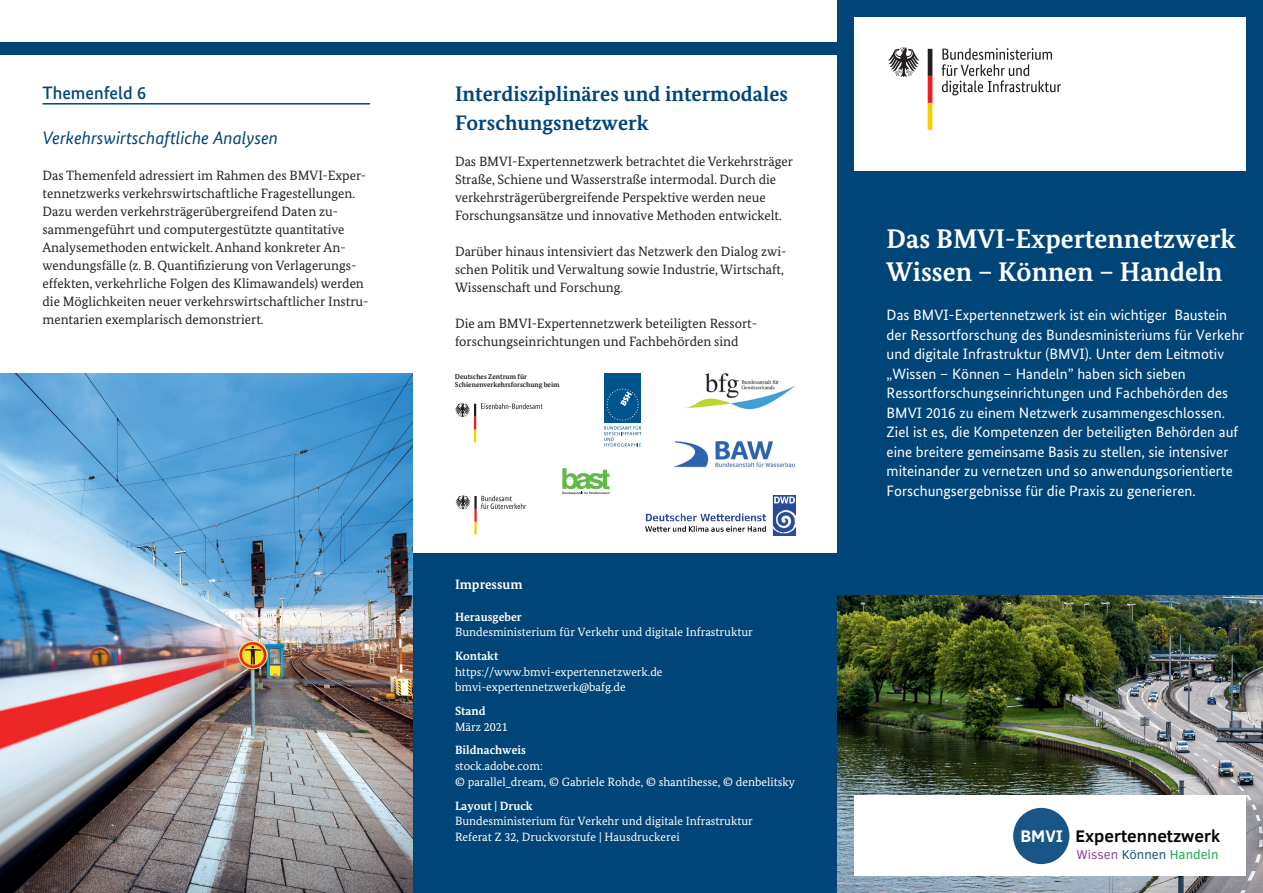
<style>
.page{position:relative;width:1263px;height:893px;background:#fff}
.page>*{position:absolute;margin:0;border:0;box-sizing:border-box;transform-origin:0 0}
.t1{font:700 27px/33px "Bundes Serif";color:#fff}
.t2{font:700 21px/28.5px "Bundes Serif";color:#004578}
.t3{font:italic 18px "Bundes Sans";color:#004578}
.t4{font:500 18px "Bundes Sans";color:#004578}
.t5{font:700 17.25px "Clear Sans";color:#070608}
.t6{font:15px/19.5px "Bundes Sans";color:#fff}
.t7{font:13.5px/18px "Bundes Serif";color:#231f20}
.t8{font:700 13.5px "Bundes Serif";color:#fff}
.t9{font:13.2px "Clear Sans";color:#1caa4a}
.t10{font:12px/15.8px "Bundes Serif";color:#fff}
.t11{font:700 12px "Bundes Serif";color:#fff}
.t12{font:700 7.05px/8.6px "Bundes Serif";color:#231f20}
.s1{font-family:"Bundes Sans"}
.s2{color:#fff}
.s3{color:#91469a}
.s4{color:#1a5588}
</style>
<div class="page">
<div style="left:412px;top:553px;width:426px;height:340px;background:#004578"></div>
<div style="left:838px;top:0;width:425px;height:893px;background:#004578"></div>
<div style="left:855px;top:17px;width:391px;height:153px;background:#fff"></div>
<svg style="left:942px;top:48px;width:119px;height:47px"></svg>
<svg style="left:888px;top:48px;width:31px;height:29px"></svg>
<svg style="left:928px;top:49px;width:4px;height:81px"></svg>
<img style="left:838px;top:595px;width:425px;height:298px">
<img style="left:0;top:373px;width:412px;height:520px">
<div style="left:0;top:43px;width:838px;height:12px;background:#004578"></div>
<hr style="left:43px;top:103px;width:327px;height:2px;background:#004578">
<img style="left:645px;top:495px;width:150px;height:40px">
<img style="left:674px;top:441px;width:121px;height:26px">
<img style="left:684px;top:373px;width:111px;height:37px">
<svg style="left:562px;top:468px;width:48px;height:26px"></svg>
<div style="left:604px;top:374px;width:37px;height:49px;background:#00548e"></div>
<svg style="left:604px;top:389px;width:37px;height:58px"></svg>
<div style="left:855px;top:795px;width:391px;height:81px;background:#fff"></div>
<div style="left:1013px;top:808px;width:56px;height:56px;background:#1a5588;border-radius:50%"></div>
<svg style="left:455px;top:495px;width:71px;height:40px"></svg>
<svg style="left:455px;top:403px;width:88px;height:39px"></svg>
<h3 class="t4" style="left:43px;top:82px;width:105px">Themenfeld 6</h3>
<h3 class="t3" style="left:43px;top:127px;width:237px">Verkehrswirtschaftliche Analysen</h3>
<p class="t7" style="left:43px;top:166px;width:327px">Das Themenfeld adressiert im Rahmen des BMVI-Exper&shy;tennetzwerks verkehrswirtschaftliche Fragestellungen.<br>Dazu werden verkehrsträgerübergreifend Daten zu&shy;sammengeführt und computergestützte quantitative Analysemethoden entwickelt. Anhand konkreter An&shy;wendungsfälle (z. B. Quantifizierung von Verlagerungs&shy;effekten, verkehrliche Folgen des Klimawandels) werden die Möglichkeiten neuer verkehrswirtschaftlicher Instru&shy;mentarien exemplarisch demonstriert.</p>
<h2 class="t2" style="left:455px;top:80px;width:334px">Interdisziplinäres und intermodales<br>Forschungsnetzwerk</h2>
<p class="t7" style="left:455px;top:152px;width:339px">Das BMVI-Expertennetzwerk betrachtet die Verkehrsträger Straße, Schiene und Wasserstraße intermodal. Durch die verkehrsträgerübergreifende Perspektive werden neue Forschungsansätze und innovative Methoden entwickelt.</p>
<p class="t7" style="left:455px;top:242px;width:333px">Darüber hinaus intensiviert das Netzwerk den Dialog zwi&shy;schen Politik und Verwaltung sowie Industrie, Wirtschaft,<br>Wissenschaft und Forschung.</p>
<p class="t7" style="left:455px;top:314px;width:302px">Die am BMVI-Expertennetzwerk beteiligten Ressort&shy;forschungseinrichtungen und Fachbehörden sind</p>
<p class="t12" style="left:455px;top:372px;width:106px">Deutsches Zentrum für<br>Schienenverkehrsforschung beim</p>
<p class="t8" style="left:455px;top:576px;width:69px">Impressum</p>
<p class="t11" style="left:455px;top:609px;width:68px">Herausgeber</p>
<p class="t10" style="left:455px;top:624px;width:299px">Bundesministerium für Verkehr und digitale Infrastruktur</p>
<p class="t11" style="left:455px;top:648px;width:45px">Kontakt</p>
<p class="t10" style="left:455px;top:664px;width:209px">https://www.bmvi-expertennetzwerk.de bmvi-expertennetzwerk@bafg.de</p>
<p class="t11" style="left:455px;top:704px;width:32px">Stand</p>
<p class="t10" style="left:455px;top:719px;width:54px">März 2021</p>
<p class="t11" style="left:455px;top:743px;width:72px">Bildnachweis</p>
<p class="t10" style="left:455px;top:758px;width:342px">stock.adobe.com:<br>© parallel_dream, © Gabriele Rohde, © shantihesse, © denbelitsky</p>
<p class="t11" style="left:455px;top:798px;width:79px">Layout | Druck</p>
<p class="t10" style="left:455px;top:813px;width:299px">Bundesministerium für Verkehr und digitale Infrastruktur<br>Referat Z 32, Druckvorstufe <span class="s1">|</span> Hausdruckerei</p>
<h1 class="t1" style="left:887px;top:222px;width:351px">Das BMVI-Expertennetzwerk<br>Wissen – Können – Handeln</h1>
<p class="t6" style="left:887px;top:305px;width:359px">Das BMVI-Expertennetzwerk ist ein wichtiger Baustein der Ressortforschung des Bundesministeriums für Verkehr und digitale Infrastruktur (BMVI). Unter dem Leitmotiv „Wissen – Können – Handeln” haben sich sieben Ressortforschungseinrichtungen und Fachbehörden des BMVI 2016 zu einem Netzwerk zusammengeschlossen.<br>Ziel ist es, die Kompetenzen der beteiligten Behörden auf eine breitere gemeinsame Basis zu stellen, sie intensiver miteinander zu vernetzen und so anwendungsorientierte Forschungsergebnisse für die Praxis zu generieren.</p>
<p class="t5" style="left:1020px;top:823px;width:201px"><span class="s2">BMVI</span> Expertennetzwerk</p>
<p class="t9" style="left:1076px;top:846px;width:144px"><span class="s3">Wissen</span> <span class="s4">Können</span> Handeln</p>
</div>
